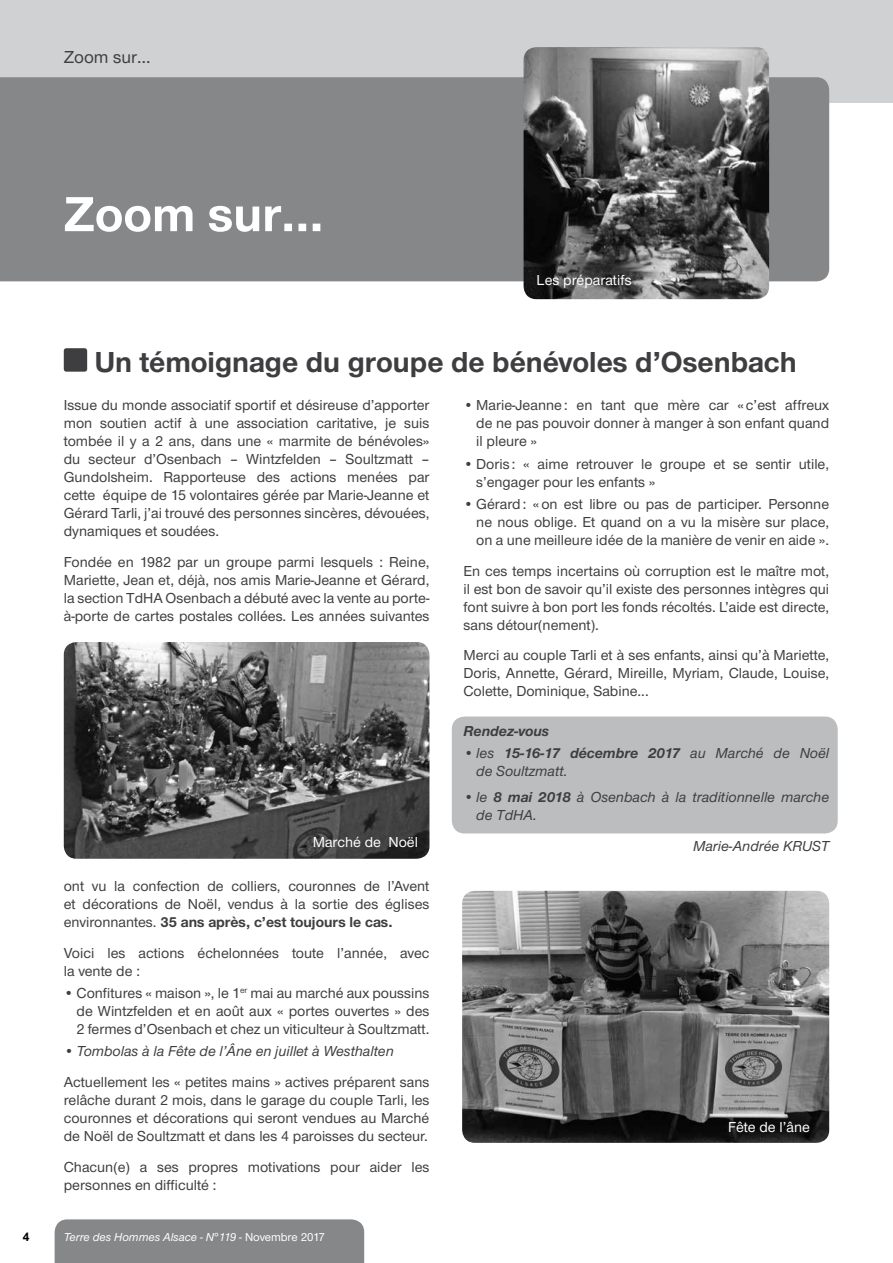
<style>
.page{position:relative;width:893px;height:1263px;background:#fff}
.page>*{position:absolute;margin:0;border:0;box-sizing:border-box;transform-origin:0 0}
.t1{font:700 51px "Nimbus Sans Novus T";color:#fff}
.t2{font:700 30px "Nimbus Sans Novus T";color:#3e3d40}
.t3{font:500 18px "Nimbus Sans Novus T";color:#3e3d40}
.t4{font:500 15px/18px "Nimbus Sans Novus T";color:#3e3d40;text-align:justify}
.t5{font:italic 500 15px/18px "Nimbus Sans Novus T";color:#3e3d40}
.t6{font:500 15px "Nimbus Sans Novus T";color:#fff}
.t7{font:italic 700 15px "Nimbus Sans Novus T";color:#3e3d40}
.t8{font:italic 500 12px "Nimbus Sans Novus T";color:#fff}
.t9{font:700 12px "Arial";color:#000}
.s1{font-weight:700}
.s2{font-style:normal}
</style>
<div class="page">
<div style="left:0;top:0;width:893px;height:103px;background:#d0d1d2"></div>
<div style="left:0;top:77px;width:829px;height:204px;background:#868789"></div>
<div style="left:452px;top:716px;width:386px;height:117px;background:#bbbdbe;border-radius:13px"></div>
<div style="left:64px;top:348px;width:23px;height:24px;background:#3e3d40;border-radius:3px"></div>
<img style="left:462px;top:891px;width:367px;height:252px">
<img style="left:64px;top:642px;width:365px;height:217px">
<img style="left:524px;top:47px;width:245px;height:252px">
<div style="left:55px;top:1219px;width:309px;height:44px;background:#868789"></div>
<p class="t3" style="left:64px;top:48px;width:88px">Zoom sur…</p>
<h1 class="t1" style="left:64px;top:188px;width:261px">Zoom sur…</h1>
<p class="t6" style="left:537px;top:272px;width:97px">Les préparatifs</p>
<h2 class="t2" style="left:95px;top:346px;width:704px">Un témoignage du groupe de bénévoles d’Osenbach</h2>
<p class="t4" style="left:64px;top:397px;width:367px">Issue du monde associatif sportif et désireuse d’apporter mon soutien actif à une association caritative, je suis tombée il y a 2 ans, dans une « marmite de bénévoles» du secteur d’Osenbach – Wintzfelden – Soultzmatt – Gundolsheim. Rapporteuse des actions menées par cette équipe de 15 volontaires gérée par Marie-Jeanne et Gérard Tarli, j’ai trouvé des personnes sincères, dévouées, dynamiques et soudées.</p>
<p class="t4" style="left:64px;top:553px;width:367px">Fondée en 1982 par un groupe parmi lesquels : Reine, Mariette, Jean et, déjà, nos amis Marie-Jeanne et Gérard, la section TdHA Osenbach a débuté avec la vente au porte&shy;à-porte de cartes postales collées. Les années suivantes</p>
<p class="t4" style="left:476px;top:396px;width:354px;text-indent:-13px">• Marie-Jeanne : en tant que mère car « c’est affreux de ne pas pouvoir donner à manger à son enfant quand il pleure »</p>
<p class="t4" style="left:476px;top:455px;width:354px;text-indent:-13px">• Doris : « aime retrouver le groupe et se sentir utile, s’engager pour les enfants »</p>
<p class="t4" style="left:476px;top:495px;width:354px;text-indent:-13px">• Gérard : « on est libre ou pas de participer. Personne ne nous oblige. Et quand on a vu la misère sur place, on a une meilleure idée de la manière de venir en aide ».</p>
<p class="t4" style="left:463px;top:562px;width:367px">En ces temps incertains où corruption est le maître mot, il est bon de savoir qu’il existe des personnes intègres qui font suivre à bon port les fonds récoltés. L’aide est directe, sans détour(nement).</p>
<p class="t4" style="left:463px;top:646px;width:367px">Merci au couple Tarli et à ses enfants, ainsi qu’à Mariette, Doris, Annette, Gérard, Mireille, Myriam, Claude, Louise, Colette, Dominique, Sabine...</p>
<p class="t7" style="left:463px;top:722px;width:87px">Rendez-vous</p>
<p class="t5" style="left:476px;top:744px;width:354px;text-indent:-13px">• les <span class="s1">15-16-17 décembre 2017</span> au Marché de Noël de Soultzmatt.</p>
<p class="t5" style="left:476px;top:788px;width:354px;text-indent:-13px">• le <span class="s1">8 mai 2018</span> à Osenbach à la traditionnelle marche de TdHA.</p>
<p class="t5" style="left:693px;top:837px;width:138px">Marie-Andrée KRUST</p>
<p class="t6" style="left:313px;top:834px;width:107px">Marché de Noël</p>
<p class="t4" style="left:64px;top:877px;width:367px">ont vu la confection de colliers, couronnes de l’Avent et décorations de Noël, vendus à la sortie des églises environnantes. <span class="s1">35 ans après, c’est toujours le cas.</span></p>
<p class="t4" style="left:64px;top:944px;width:367px">Voici les actions échelonnées toute l’année, avec la vente de :</p>
<p class="t4" style="left:77px;top:984px;width:354px;text-indent:-13px">• Confitures « maison », le 1<sup>er</sup> mai au marché aux poussins de Wintzfelden et en août aux « portes ouvertes » des 2 fermes d’Osenbach et chez un viticulteur à Soultzmatt.</p>
<p class="t5" style="left:64px;top:1042px;width:332px">• Tombolas à la Fête de l’Âne en juillet à Westhalten</p>
<p class="t4" style="left:64px;top:1073px;width:367px">Actuellement les « petites mains » actives préparent sans relâche durant 2 mois, dans le garage du couple Tarli, les couronnes et décorations qui seront vendues au Marché de Noël de Soultzmatt et dans les 4 paroisses du secteur.</p>
<p class="t4" style="left:64px;top:1158px;width:367px">Chacun(e) a ses propres motivations pour aider les personnes en difficulté :</p>
<p class="t9" style="left:23px;top:1229px;width:8px">4</p>
<p class="t8" style="left:64px;top:1229px;width:263px">Terre des Hommes Alsace - N°119 <span class="s2">- Novembre 2017</span></p>
<p class="t6" style="left:728px;top:1119px;width:83px">Fête de l’âne</p>
</div>
